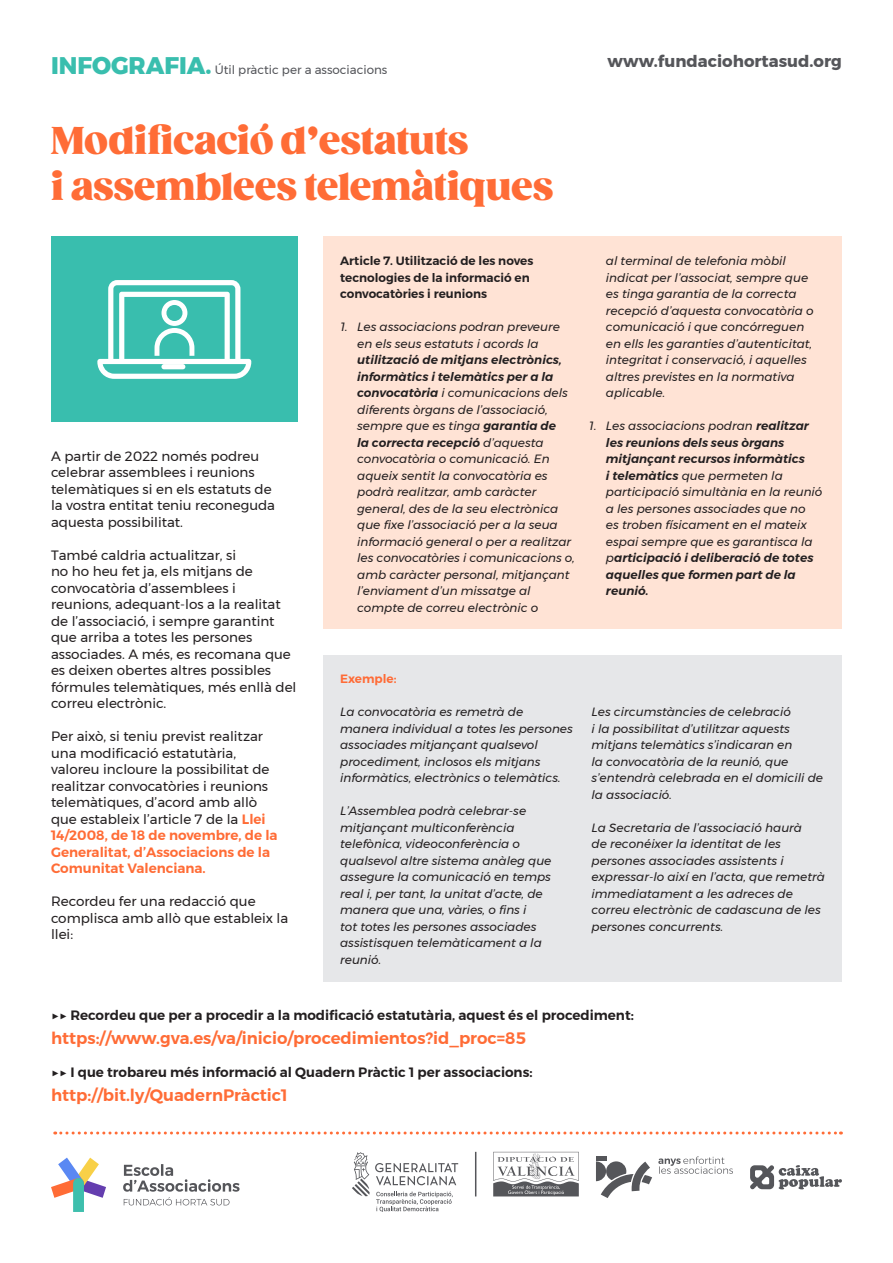
<style>
.page{position:relative;width:893px;height:1263px;background:#fff}
.page>*{position:absolute;margin:0;border:0;box-sizing:border-box;transform-origin:0 0}
.t1{font:800 37.5px "Gazpacho";color:#ff6c36}
.t2{font:600 16.5px "Montserrat";color:#ff6c36}
.t3{font:700 16.5px "Montserrat";color:#55565a}
.t4{font:13.5px/16.5px "Montserrat";color:#231f20}
.t5{font:600 13.5px "Montserrat";color:#231f20}
.t6{font:italic 12px/16.5px "Montserrat";color:#231f20}
.t7{font:600 12px/16.5px "Montserrat";color:#231f20}
.t8{font:12px "Montserrat";color:#54555a}
.t9{font:600 12px "Montserrat";color:#ff6b36}
.s1{font-weight:800;font-size:24px;color:#39beae}
.s2{font-weight:600;color:#ff6c36}
.s3{font-weight:600}
</style>
<div class="page">
<svg style="left:55px;top:1131px;width:786px;height:3px"></svg>
<svg style="left:51px;top:1157px;width:55px;height:55px"></svg>
<svg style="left:123px;top:1164px;width:117px;height:41px"></svg>
<svg style="left:658px;top:1156px;width:75px;height:18px"></svg>
<svg style="left:596px;top:1161px;width:56px;height:37px"></svg>
<div style="left:596px;top:1156px;width:10px;height:5px;background:#55565a"></div>
<svg style="left:352px;top:1152px;width:106px;height:60px"></svg>
<hr style="left:475px;top:1152px;width:1px;height:44px;background:#55565a">
<svg style="left:750px;top:1165px;width:92px;height:25px"></svg>
<svg style="left:493px;top:1152px;width:86px;height:44px"></svg>
<div style="left:323px;top:237px;width:519px;height:392px;background:#ffe3d5"></div>
<div style="left:323px;top:655px;width:519px;height:326px;background:#e6e7e9"></div>
<div style="left:51px;top:237px;width:247px;height:185px;background:#39beae"></div>
<svg style="left:97px;top:280px;width:154px;height:99px"></svg>
<p class="t8" style="left:51px;top:61px;width:338px"><span class="s1">INFOGRAFIA.</span> Útil pràctic per a associacions</p>
<p class="t1" style="left:51px;top:117px;width:419px">Modificació d’estatuts</p>
<p class="t1" style="left:51px;top:163px;width:504px">i assemblees telemàtiques</p>
<p class="t3" style="left:608px;top:48px;width:236px">www.fundaciohortasud.org</p>
<p class="t4" style="left:51px;top:448px;width:226px">A partir de 2022 només podreu celebrar assemblees i reunions telemàtiques si en els estatuts de la vostra entitat teniu reconeguda aquesta possibilitat.</p>
<p class="t4" style="left:51px;top:547px;width:247px">També caldria actualitzar, si<br>no ho heu fet ja, els mitjans de convocatòria d’assemblees i reunions, adequant-los a la realitat de l’associació, i sempre garantint que arriba a totes les persones associades. A més, es recomana que es deixen obertes altres possibles fórmules telemàtiques, més enllà del correu electrònic.</p>
<p class="t4" style="left:51px;top:728px;width:228px">Per això, si teniu previst realitzar una modificació estatutària, valoreu incloure la possibilitat de realitzar convocatòries i reunions telemàtiques, d’acord amb allò que estableix l’article 7 de la <span class="s2">Llei 14/2008, de 18 de novembre, de la Generalitat, d’Associacions de la Comunitat Valenciana.</span></p>
<p class="t4" style="left:51px;top:893px;width:239px">Recordeu fer una redacció que complisca amb allò que estableix la llei:</p>
<p class="t7" style="left:340px;top:253px;width:195px">Article 7. Utilització de les noves tecnologies de la informació en convocatòries i reunions</p>
<p class="t6" style="left:357px;top:319px;width:219px;text-indent:-17px">1. Les associacions podran preveure en els seus estatuts i acords la <span class="s3">utilització de mitjans electrònics, informàtics i telemàtics per a la convocatòria</span> i comunicacions dels diferents òrgans de l’associació, sempre que es tinga <span class="s3">garantia de<br>la correcta recepció</span> d’aquesta convocatòria o comunicació. En aqueix sentit la convocatòria es podrà realitzar, amb caràcter general, des de la seu electrònica que fixe l’associació per a la seua informació general o per a realitzar les convocatòries i comunicacions o, amb caràcter personal, mitjançant l’enviament d’un missatge al compte de correu electrònic o</p>
<p class="t6" style="left:606px;top:253px;width:209px">al terminal de telefonia mòbil indicat per l’associat, sempre que es tinga garantia de la correcta recepció d’aquesta convocatòria o comunicació i que concórreguen en ells les garanties d’autenticitat, integritat i conservació, i aquelles altres previstes en la normativa aplicable.</p>
<p class="t6" style="left:606px;top:418px;width:218px;text-indent:-17px">1. Les associacions podran <span class="s3">realitzar les reunions dels seus òrgans mitjançant recursos informàtics<br>i telemàtics</span> que permeten la participació simultània en la reunió a les persones associades que no<br>es troben físicament en el mateix espai sempre que es garantisca la p<span class="s3">articipació i deliberació de totes aquelles que formen part de la reunió.</span></p>
<p class="t9" style="left:340px;top:670px;width:58px">Exemple:</p>
<p class="t6" style="left:340px;top:704px;width:234px">La convocatòria es remetrà de manera individual a totes les persones associades mitjançant qualsevol procediment, inclosos els mitjans informàtics, electrònics o telemàtics.</p>
<p class="t6" style="left:340px;top:803px;width:213px">L’Assemblea podrà celebrar-se mitjançant multiconferència telefònica, videoconferència o qualsevol altre sistema anàleg que assegure la comunicació en temps real i, per tant, la unitat d’acte, de manera que una, vàries, o fins i<br>tot totes les persones associades assistisquen telemàticament a la reunió.</p>
<p class="t6" style="left:592px;top:704px;width:233px">Les circumstàncies de celebració<br>i la possibilitat d’utilitzar aquests mitjans telemàtics s’indicaran en<br>la convocatòria de la reunió, que s’entendrà celebrada en el domicili de la associació.</p>
<p class="t6" style="left:592px;top:819px;width:235px">La Secretaria de l’associació haurà<br>de reconéixer la identitat de les persones associades assistents i expressar-lo així en l’acta, que remetrà immediatament a les adreces de correu electrònic de cadascuna de les persones concurrents.</p>
<p class="t5" style="left:51px;top:1004px;width:584px">▶▶ Recordeu que per a procedir a la modificació estatutària, aquest és el procediment:</p>
<p class="t2" style="left:51px;top:1025px;width:476px">https://www.gva.es/va/inicio/procedimientos?id_proc=85</p>
<p class="t5" style="left:51px;top:1061px;width:483px">▶▶ I que trobareu més informació al Quadern Pràctic 1 per associacions:</p>
<p class="t2" style="left:51px;top:1082px;width:238px">http://bit.ly/QuadernPràctic1</p>
</div>
